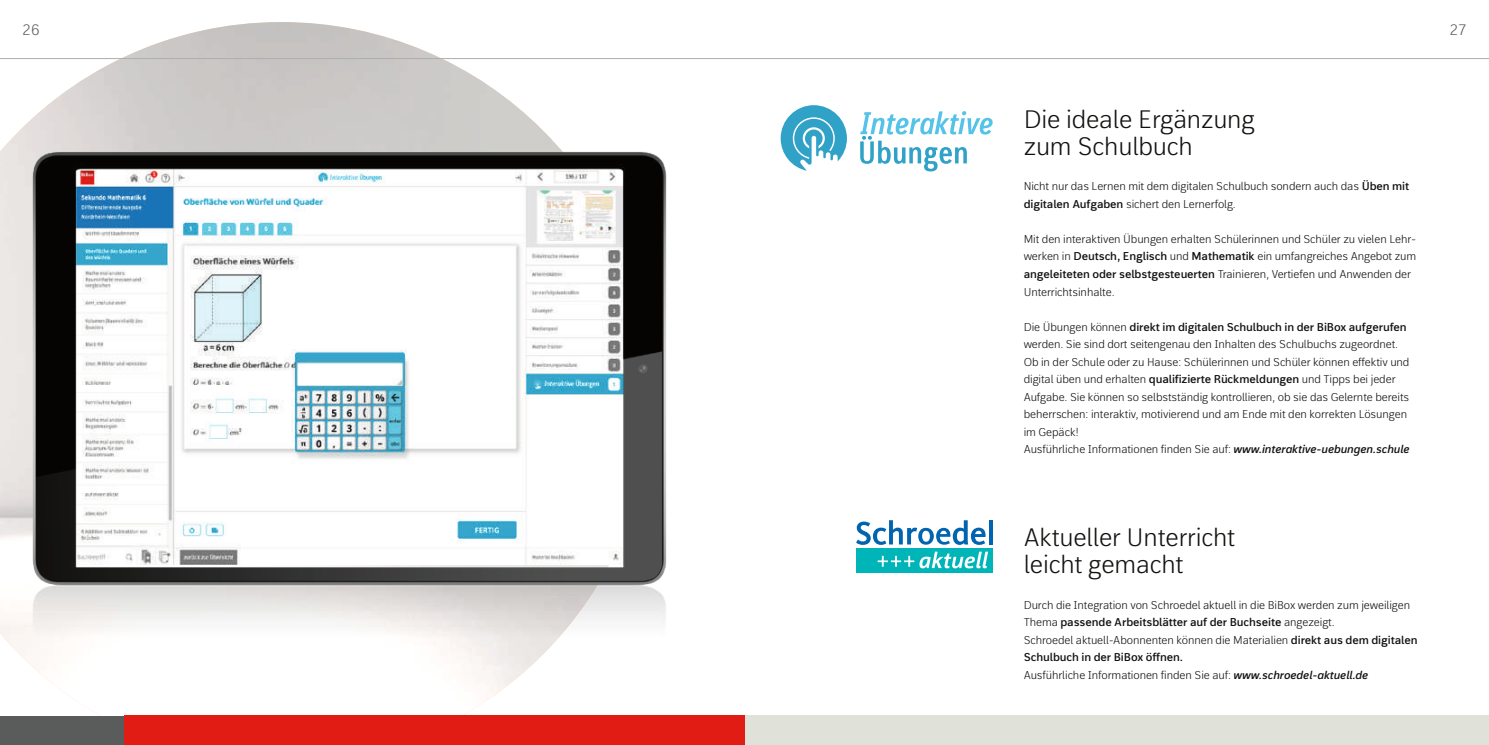
<style>
.page{position:relative;width:1489px;height:745px;background:#fff}
.page>*{position:absolute;margin:0;border:0;box-sizing:border-box;transform-origin:0 0}
.t1{font:300 25px/27.5px "bs Thomas Sans 1";letter-spacing:-.01em;color:#11110f}
.t2{font:300 15px "bs Thomas Sans 1";color:#5a5c5b}
.t3{font:300 11.25px/17.5px "bs Thomas Sans 1";letter-spacing:-.01em;color:#11110f}
.s1{font-weight:600}
.s2{font-weight:600;font-style:italic}
</style>
<div class="page">
<img style="left:76px;top:22px;width:410px;height:62px">
<div style="left:0;top:715px;width:124px;height:29px;background:#5a5c5b"></div>
<img style="left:0;top:84px;width:667px;height:632px">
<div style="left:732px;top:715px;width:756px;height:29px;background:#e0e1d9"></div>
<div style="left:124px;top:715px;width:620px;height:29px;background:#e11c15"></div>
<hr style="left:0;top:58px;width:1488px;height:1px;background:#adafaf">
<svg style="left:860px;top:111px;width:132px;height:60px"></svg>
<svg style="left:780px;top:105px;width:66px;height:66px"></svg>
<svg style="left:856px;top:520px;width:129px;height:24px"></svg>
<hr style="left:989px;top:520px;width:3px;height:24px;background:#0064b0">
<div style="left:856px;top:548px;width:136px;height:24px;background:#00b5b8"></div>
<svg style="left:877px;top:551px;width:111px;height:17px"></svg>
<h2 class="t2" style="left:22px;top:20px;width:19px">26</h2>
<h2 class="t2" style="left:1449px;top:20px;width:18px">27</h2>
<h1 class="t1" style="left:1023px;top:107px;width:232px">Die ideale Ergänzung zum Schulbuch</h1>
<p class="t3" style="left:1023px;top:178px;width:387px">Nicht nur das Lernen mit dem digitalen Schulbuch sondern auch das <span class="s1">Üben mit digitalen Aufgaben</span> sichert den Lernerfolg.</p>
<p class="t3" style="left:1023px;top:231px;width:394px">Mit den interaktiven Übungen erhalten Schülerinnen und Schüler zu vielen Lehr&shy;werken in <span class="s1">Deutsch, Englisch</span> und <span class="s1">Mathematik</span> ein umfangreiches Angebot zum <span class="s1">angeleiteten oder selbstgesteuerten</span> Trainieren, Vertiefen und Anwenden der Unterrichtsinhalte.</p>
<p class="t3" style="left:1023px;top:318px;width:387px">Die Übungen können <span class="s1">direkt im digitalen Schulbuch in der BiBox aufgerufen </span>werden. Sie sind dort seitengenau den Inhalten des Schulbuchs zugeordnet.<br>Ob in der Schule oder zu Hause: Schülerinnen und Schüler können effektiv und digital üben und erhalten <span class="s1">qualifizierte Rückmeldungen</span> und Tipps bei jeder Aufgabe. Sie können so selbstständig kontrollieren, ob sie das Gelernte bereits beherrschen: interaktiv, motivierend und am Ende mit den korrekten Lösungen im Gepäck!<br>Ausführliche Informationen finden Sie auf: <span class="s2">www.interaktive-uebungen.schule</span></p>
<h1 class="t1" style="left:1023px;top:524px;width:213px">Aktueller Unterricht leicht gemacht</h1>
<p class="t3" style="left:1023px;top:596px;width:395px">Durch die Integration von Schroedel aktuell in die BiBox werden zum jeweiligen Thema <span class="s1">passende Arbeitsblätter auf der Buchseite</span> angezeigt.<br>Schroedel aktuell-Abonnenten können die Materialien <span class="s1">direkt aus dem digitalen Schulbuch in der BiBox öffnen.<br></span>Ausführliche Informationen finden Sie auf: <span class="s2">www.schroedel-aktuell.de</span></p>
</div>
